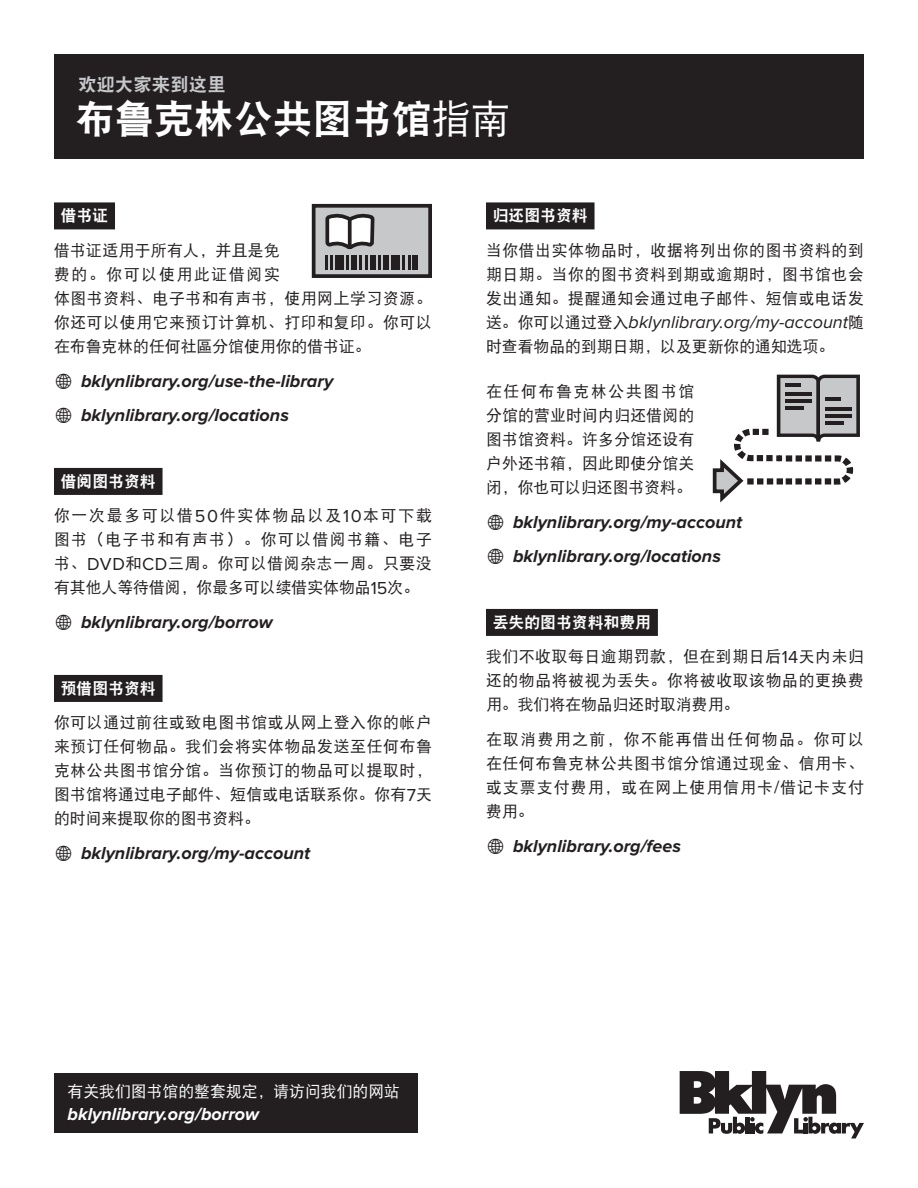
<style>
.page{position:relative;width:918px;height:1188px;background:#fff}
.page>*{position:absolute;margin:0;border:0;box-sizing:border-box;transform-origin:0 0}
.large_title_cover{font:39.6px "DFP Hei W9";color:#fff}
.large_title_cover-2{font:18.45px "DFP Hei W9";color:#c7c8ca}
.t1{font:italic 700 18px "Proxima Nova";color:#231f20}
.Body_Copy{font:italic 18px "Proxima Nova";color:#231f20}
.t2{font:italic 700 18px "Proxima Nova";color:#fff}
.Body_Copy-2{font:15.9px/24px "DFP Hei W5";letter-spacing:.04em;color:#231f20;text-align:justify}
.Subhed{font:15.9px "DFP Hei W9";color:#fff}
.Body_Copy-3{font:15.9px "DFP Hei W5";color:#231f20}
.t3{font:15.9px "DFP Hei W5";color:#fff}
.s1{font-family:"DFP Hei W5"}
.s2{font-family:"DF Hei Std W5"}
.s3{font-family:"Proxima Nova";font-size:18px}
.s4{font-family:"DFP Hei W5";font-style:normal;font-size:15.9px}
</style>
<div class="page">
<svg style="left:680px;top:1071px;width:184px;height:67px"></svg>
<div style="left:54px;top:1073px;width:364px;height:60px;background:#231f20"></div>
<div style="left:54px;top:54px;width:810px;height:104px;background:#231f20"></div>
<div style="left:54px;top:202px;width:61px;height:27px;background:#231f20"></div>
<div style="left:54px;top:468px;width:109px;height:27px;background:#231f20"></div>
<div style="left:54px;top:675px;width:109px;height:27px;background:#231f20"></div>
<div style="left:486px;top:202px;width:109px;height:27px;background:#231f20"></div>
<div style="left:486px;top:609px;width:172px;height:27px;background:#231f20"></div>
<svg style="left:712px;top:375px;width:148px;height:128px"></svg>
<svg style="left:311px;top:203px;width:121px;height:75px;background:#99999a"></svg>
<hr style="left:359px;top:255px;width:3px;height:15px;background:#231f20">
<div style="left:352px;top:255px;width:5px;height:15px;background:#231f20"></div>
<svg style="left:348px;top:220px;width:4px;height:27px"></svg>
<p class="large_title_cover-2" style="left:78px;top:75px;width:149px">欢迎大家来到这里</p>
<p class="large_title_cover" style="left:75px;top:98px;width:437px">布鲁克林公共图书馆<span class="s1">指南</span></p>
<p class="Subhed" style="left:61px;top:207px;width:49px">借书证</p>
<p class="Body_Copy-2" style="left:54px;top:238px;width:379px;text-align:left">借书证适用于所有人，并且是免<br>费的。你可以使用此证借阅实<br>体图书资料、电子书和有声书，使用网上学习资源。你还可以使用它来预订计算机、打印和复印。你可以在布鲁克林的任何社<span class="s2">區</span>分馆使用你的借书证。</p>
<p class="t1" style="left:81px;top:371px;width:254px">bklynlibrary.org/use-the-library</p>
<p class="t1" style="left:81px;top:405px;width:210px">bklynlibrary.org/locations</p>
<p class="Subhed" style="left:61px;top:472px;width:97px">借阅图书资料</p>
<p class="Body_Copy-2" style="left:54px;top:503px;width:380px">你一次最多可以借<span class="s3">50</span>件实体物品以及<span class="s3">10</span>本可下载图书（电子书和有声书）。你可以借阅书籍、电子书、<span class="s3">DVD</span>和<span class="s3">CD</span>三周。你可以借阅杂志一周。只要没有其他人等待借阅，你最多可以续借实体物品<span class="s3">15</span>次。</p>
<p class="t1" style="left:81px;top:612px;width:193px">bklynlibrary.org/borrow</p>
<p class="Subhed" style="left:61px;top:679px;width:97px">预借图书资料</p>
<p class="Body_Copy-2" style="left:54px;top:710px;width:379px">你可以通过前往或致电图书馆或从网上登入你的帐户来预订任何物品。我们会将实体物品发送至任何布鲁克林公共图书馆分馆。当你预订的物品可以提取时，图书馆将通过电子邮件、短信或电话联系你。你有<span class="s3">7</span>天的时间来提取你的图书资料。</p>
<p class="t1" style="left:81px;top:843px;width:231px">bklynlibrary.org/my-account</p>
<p class="Subhed" style="left:493px;top:207px;width:97px">归还图书资料</p>
<p class="Body_Copy-2" style="left:486px;top:238px;width:379px">当你借出实体物品时，收据将列出你的图书资料的到期日期。当你的图书资料到期或逾期时，图书馆也会发出通知。提醒通知会通过电子邮件、短信或电话发</p>
<p class="Body_Copy" style="left:486px;top:314px;width:379px"><span class="s4">送。你可以通过登入</span>bklynlibrary.org/my-account<span class="s4">随</span></p>
<p class="Body_Copy-3" style="left:486px;top:337px;width:350px">时查看物品的到期日期，以及更新你的通知选项。</p>
<p class="Body_Copy-2" style="left:486px;top:379px;width:210px">在任何布鲁克林公共图书馆分馆的营业时间内归还借阅的图书馆资料。许多分馆还设有户外还书箱，因此即使分馆关闭，你也可以归还图书资料。</p>
<p class="t1" style="left:513px;top:512px;width:231px">bklynlibrary.org/my-account</p>
<p class="t1" style="left:513px;top:546px;width:210px">bklynlibrary.org/locations</p>
<p class="Subhed" style="left:493px;top:613px;width:160px">丢失的图书资料和费用</p>
<p class="Body_Copy-2" style="left:486px;top:644px;width:379px">我们不收取每日逾期罚款，但在到期日后<span class="s3">14</span>天内未归还的物品将被视为丢失。你将被收取该物品的更换费用。我们将在物品归还时取消费用。</p>
<p class="Body_Copy-2" style="left:486px;top:727px;width:380px">在取消费用之前，你不能再借出任何物品。你可以在任何布鲁克林公共图书馆分馆通过现金、信用卡、或支票支付费用，或在网上使用信用卡<span class="s3">/</span>借记卡支付费用。</p>
<p class="t1" style="left:513px;top:836px;width:169px">bklynlibrary.org/fees</p>
<p class="t3" style="left:68px;top:1083px;width:334px">有关我们图书馆的整套规定，请访问我们的网站</p>
<p class="t2" style="left:68px;top:1103px;width:193px">bklynlibrary.org/borrow</p>
</div>
